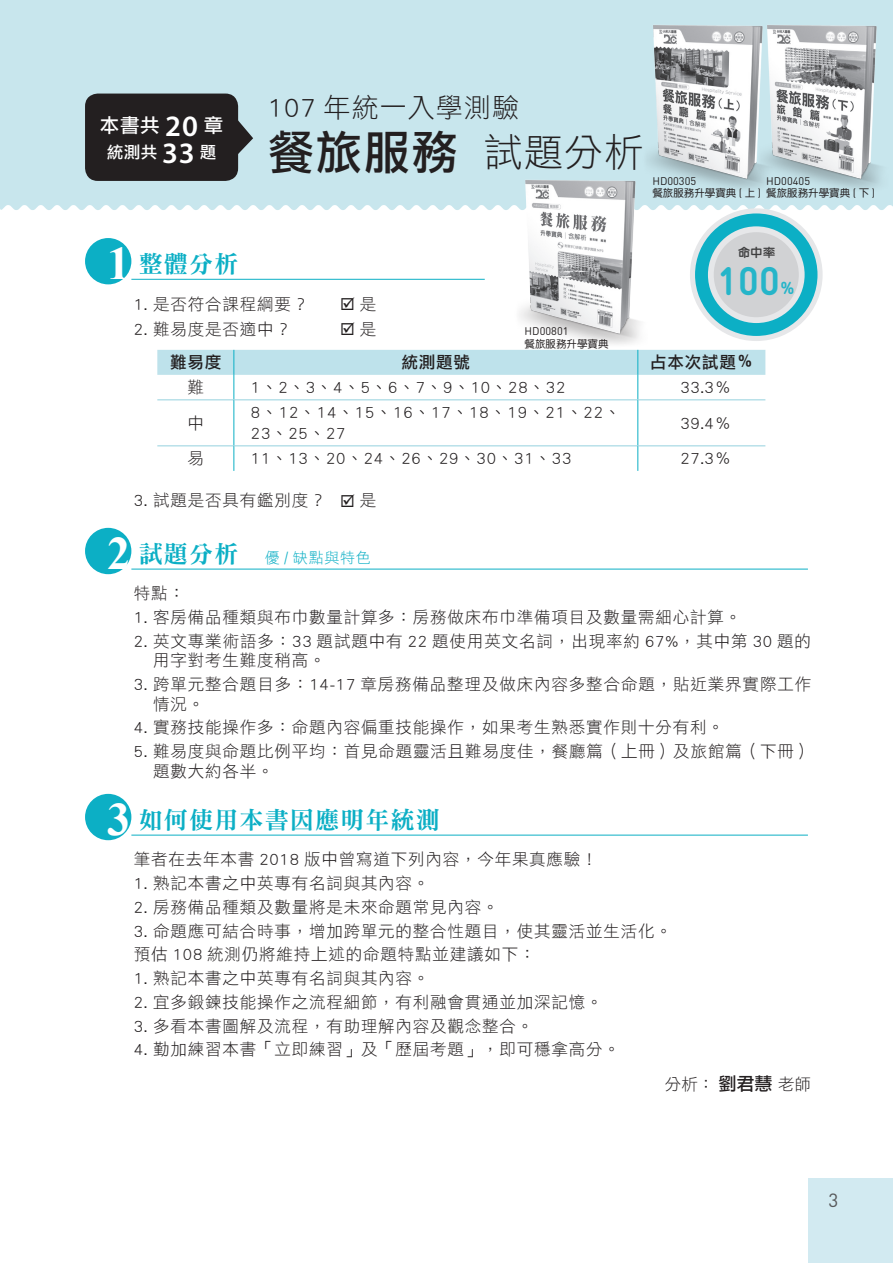
<style>
.page{position:relative;width:893px;height:1263px;background:#fff}
.page>*{position:absolute;margin:0;border:0;box-sizing:border-box;transform-origin:0 0}
.t1{font:46.5px "DF Li Hei Md WIN BF";color:#231f20}
.t2{font:700 40.35px "Din Round";color:#25b5c9}
.t3{font:27px "DF Li Hei Std W3";letter-spacing:.04em;color:#231f20}
.t4{font:24px "DFN Ming XB HKP BF";letter-spacing:.05em;color:#0cafc5}
.t5{font:19.5px "DF Li Hei Md WIN BF";color:#fff}
.t6{font:18.9px "Din Round";color:#57585a}
.t7{font:700 17.7px "Din Round";color:#25b5c9}
.t8{font:16.5px/19.5px "DF Li Hei Std W3";letter-spacing:.05em;color:#231f20}
.t9{font:16.5px "DF Li Hei Md WIN BF";letter-spacing:.05em;color:#231f20}
.t10{font:16.5px "DF Li Hei Md WIN BF";color:#fff}
.t11{font:15px "DF Li Hei Std W3";letter-spacing:.05em;color:#0cafc5}
.t12{font:12px "DF Li Yuan Bd HK BF";color:#3e3e3f}
.t13{font:10.95px "Din Round";color:#231f20}
.t14{font:10.5px "DF Yuan Md HKP BF";color:#231f20}
.s1{font-family:"Myriad Pro";font-weight:600;font-size:29.7px}
.s2{font-family:"DF Li Hei Std W3";font-size:39px}
.s3{font-family:"Din Round";font-size:10.95px}
.s4{font-family:"Times New Roman";font-weight:700;font-size:46.5px;color:#fff}
.s5{font-family:"DFN Ming XB HKP BF";font-size:24px}
.s6{font-family:"DF Li Hei Md WIN BF";font-size:18px}
</style>
<div class="page">
<div style="left:0;top:0;width:893px;height:210px;background:#c8e6ed"></div>
<div style="left:808px;top:1178px;width:85px;height:85px;background:#d2eaf1"></div>
<div style="left:85px;top:238px;width:46px;height:46px;background:#0cafc5;border-radius:50%"></div>
<hr style="left:131px;top:279px;width:354px;height:1px;background:#0cafc5">
<svg style="left:157px;top:350px;width:608px;height:50px"></svg>
<hr style="left:157px;top:400px;width:77px;height:1px;background:#94d1de">
<hr style="left:234px;top:400px;width:1px;height:46px;background:#0cafc5">
<hr style="left:234px;top:400px;width:404px;height:1px;background:#94d1de">
<hr style="left:638px;top:400px;width:1px;height:46px;background:#0cafc5">
<hr style="left:638px;top:400px;width:127px;height:1px;background:#94d1de">
<hr style="left:157px;top:446px;width:77px;height:1px;background:#94d1de">
<svg style="left:234px;top:447px;width:1px;height:24px"></svg>
<hr style="left:234px;top:446px;width:404px;height:1px;background:#94d1de">
<svg style="left:638px;top:447px;width:1px;height:24px"></svg>
<hr style="left:638px;top:446px;width:127px;height:1px;background:#94d1de">
<div style="left:85px;top:528px;width:46px;height:46px;background:#0cafc5;border-radius:50%"></div>
<hr style="left:131px;top:569px;width:677px;height:1px;background:#0cafc5">
<div style="left:85px;top:794px;width:46px;height:46px;background:#0cafc5;border-radius:50%"></div>
<hr style="left:131px;top:835px;width:677px;height:1px;background:#0cafc5">
<div style="left:85px;top:94px;width:153px;height:87px;background:#231f20;border-radius:13px"></div>
<svg style="left:238px;top:119px;width:15px;height:36px"></svg>
<img style="left:0;top:17px;width:7px;height:189px">
<div style="left:690px;top:208px;width:133px;height:133px;background:#e6e7e9;border-radius:50%"></div>
<svg style="left:695px;top:213px;width:122px;height:123px"></svg>
<div style="left:714px;top:232px;width:85px;height:85px;background:#d1d2d4;border-radius:50%"></div>
<img style="left:630px;top:11px;width:114px;height:189px">
<img style="left:744px;top:11px;width:149px;height:189px">
<img style="left:503px;top:166px;width:154px;height:189px">
<p class="t5" style="left:100px;top:115px;width:125px">本書共 <span class="s1">20</span> 章</p>
<p class="t10" style="left:107px;top:144px;width:111px">統測共 <span class="s1">33</span> 題</p>
<h3 class="t3" style="left:268px;top:92px;width:253px">107 年統一入學測驗</h3>
<h1 class="t1" style="left:268px;top:129px;width:377px">餐旅服務 <span class="s2">試題分析</span></h1>
<p class="t13" style="left:766px;top:172px;width:45px">HD00405</p>
<p class="t14" style="left:766px;top:188px;width:110px">餐旅服務升學寶典 <span class="s3">(</span> 下 <span class="s3">)</span></p>
<p class="t13" style="left:652px;top:172px;width:45px">HD00305</p>
<p class="t14" style="left:652px;top:188px;width:110px">餐旅服務升學寶典 <span class="s3">(</span> 上 <span class="s3">)</span></p>
<p class="t12" style="left:738px;top:246px;width:39px">命中率</p>
<h3 class="t4" style="left:107px;top:252px;width:133px"><span class="s4">1</span> 整體分析</h3>
<p class="t8" style="left:134px;top:294px;width:176px">1. 是否符合課程綱要？</p>
<p class="t8" style="left:340px;top:294px;width:38px">☑ 是</p>
<p class="t8" style="left:134px;top:319px;width:158px">2. 難易度是否適中？</p>
<p class="t8" style="left:340px;top:319px;width:38px">☑ 是</p>
<p class="t9" style="left:170px;top:354px;width:53px">難易度</p>
<p class="t9" style="left:402px;top:354px;width:70px">統測題號</p>
<p class="t9" style="left:650px;top:354px;width:105px">占本次試題％</p>
<p class="t8" style="left:187px;top:377px;width:18px">難</p>
<p class="t8" style="left:251px;top:377px;width:316px">1、2、3、4、5、6、7、9、10、28、32</p>
<p class="t8" style="left:680px;top:377px;width:52px">33.3％</p>
<p class="t8" style="left:187px;top:413px;width:18px">中</p>
<p class="t8" style="left:251px;top:402px;width:371px;line-height:21px">8、12、14、15、16、17、18、19、21、22、<br>23、25、27</p>
<p class="t8" style="left:680px;top:413px;width:52px">39.4％</p>
<p class="t8" style="left:187px;top:448px;width:18px">易</p>
<p class="t8" style="left:251px;top:448px;width:322px">11、13、20、24、26、29、30、31、33</p>
<p class="t8" style="left:680px;top:448px;width:52px">27.3％</p>
<p class="t8" style="left:134px;top:490px;width:244px">3. 試題是否具有鑑別度？ ☑ 是</p>
<p class="t11" style="left:107px;top:549px;width:265px"><span class="s4">2</span> <span class="s5">試題分析　</span>優 / 缺點與特色</p>
<p class="t8" style="left:134px;top:583px;width:53px">特點：</p>
<p class="t8" style="left:134px;top:607px;width:609px">1. 客房備品種類與布巾數量計算多：房務做床布巾準備項目及數量需細心計算。</p>
<p class="t8" style="left:153px;top:631px;width:659px;text-indent:-19px">2. 英文專業術語多：33 題試題中有 22 題使用英文名詞，出現率約 67%，其中第 30 題的用字對考生難度稍高。</p>
<p class="t8" style="left:153px;top:674px;width:660px;text-indent:-19px">3. 跨單元整合題目多：14-17 章房務備品整理及做床內容多整合命題，貼近業界實際工作情況。</p>
<p class="t8" style="left:134px;top:717px;width:592px">4. 實務技能操作多：命題內容偏重技能操作，如果考生熟悉實作則十分有利。</p>
<p class="t8" style="left:153px;top:741px;width:660px;text-indent:-19px">5. 難易度與命題比例平均：首見命題靈活且難易度佳，餐廳篇（上冊）及旅館篇（下冊）題數大約各半。</p>
<h3 class="t4" style="left:107px;top:808px;width:334px"><span class="s4">3</span> 如何使用本書因應明年統測</h3>
<p class="t8" style="left:134px;top:849px;width:465px">筆者在去年本書 2018 版中曾寫道下列內容，今年果真應驗！</p>
<p class="t8" style="left:134px;top:873px;width:297px">1. 熟記本書之中英專有名詞與其內容。</p>
<p class="t8" style="left:134px;top:897px;width:366px">2. 房務備品種類及數量將是未來命題常見內容。</p>
<p class="t8" style="left:134px;top:918px;width:540px;line-height:23.7px">3. 命題應可結合時事，增加跨單元的整合性題目，使其靈活並生活化。預估 108 統測仍將維持上述的命題特點並建議如下：</p>
<p class="t8" style="left:134px;top:968px;width:297px">1. 熟記本書之中英專有名詞與其內容。</p>
<p class="t8" style="left:134px;top:992px;width:470px">2. 宜多鍛鍊技能操作之流程細節，有利融會貫通並加深記憶。</p>
<p class="t8" style="left:134px;top:1016px;width:401px">3. 多看本書圖解及流程，有助理解內容及觀念整合。</p>
<p class="t8" style="left:134px;top:1039px;width:488px">4. 勤加練習本書「立即練習」及「歷屆考題」，即可穩拿高分。</p>
<p class="t8" style="left:665px;top:1074px;width:148px">分析：<span class="s6">劉君慧</span>老師</p>
<h2 class="t2" style="left:717px;top:249px;width:65px">100</h2>
<p class="t7" style="left:780px;top:273px;width:16px">%</p>
<p class="t13" style="left:525px;top:323px;width:45px">HD00801</p>
<p class="t14" style="left:525px;top:338px;width:85px">餐旅服務升學寶典</p>
<p class="t6" style="left:828px;top:1185px;width:11px">3</p>
</div>
